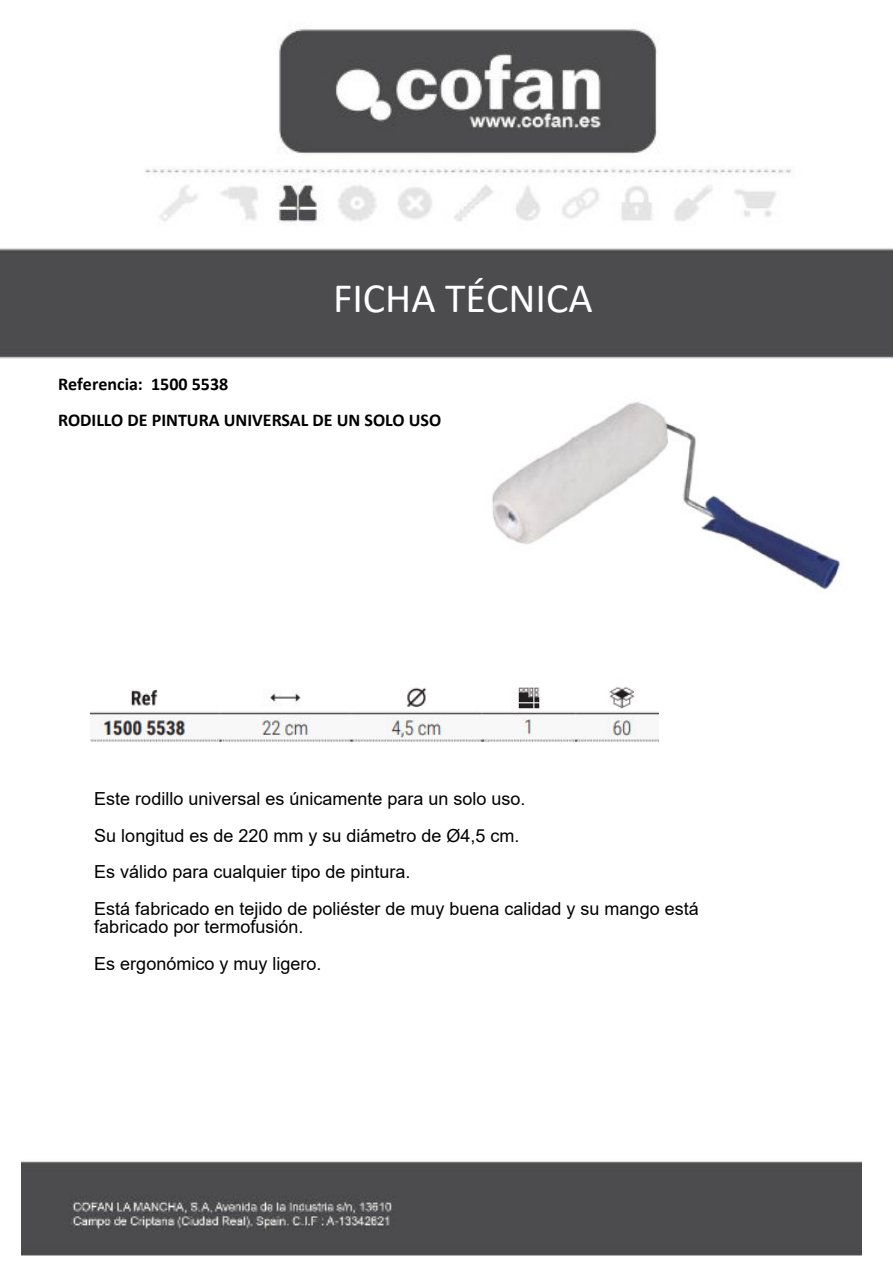
<style>
.page{position:relative;width:894px;height:1265px;background:#fff}
.page>*{position:absolute;margin:0;border:0;box-sizing:border-box;transform-origin:0 0}
.t1{font:42px "Calibri";color:#fff}
.t2{font:18px/36.6px "Arial";color:#000}
.t3{font:700 18px/36px "Calibri";color:#000}
</style>
<div class="page">
<img style="left:0;top:28px;width:893px;height:331px">
<img style="left:22px;top:1161px;width:839px;height:95px">
<img style="left:90px;top:686px;width:568px;height:55px">
<img style="left:492px;top:402px;width:348px;height:188px">
<h1 class="t1" style="left:333px;top:280px;width:261px">FICHA TÉCNICA</h1>
<p class="t3" style="left:58px;top:367px;width:385px">Referencia: 1500 5538<br>RODILLO DE PINTURA UNIVERSAL DE UN SOLO USO</p>
<p class="t2" style="left:94px;top:782px;width:606px">Este rodillo universal es únicamente para un solo uso.<br>Su longitud es de 220 mm y su diámetro de Ø4,5 cm.<br>Es válido para cualquier tipo de pintura.<br>Está fabricado en tejido de poliéster de muy buena calidad y su mango está</p>
<p class="t2" style="left:94px;top:910px;width:229px">fabricado por termofusión.<br>Es ergonómico y muy ligero.</p>
</div>
